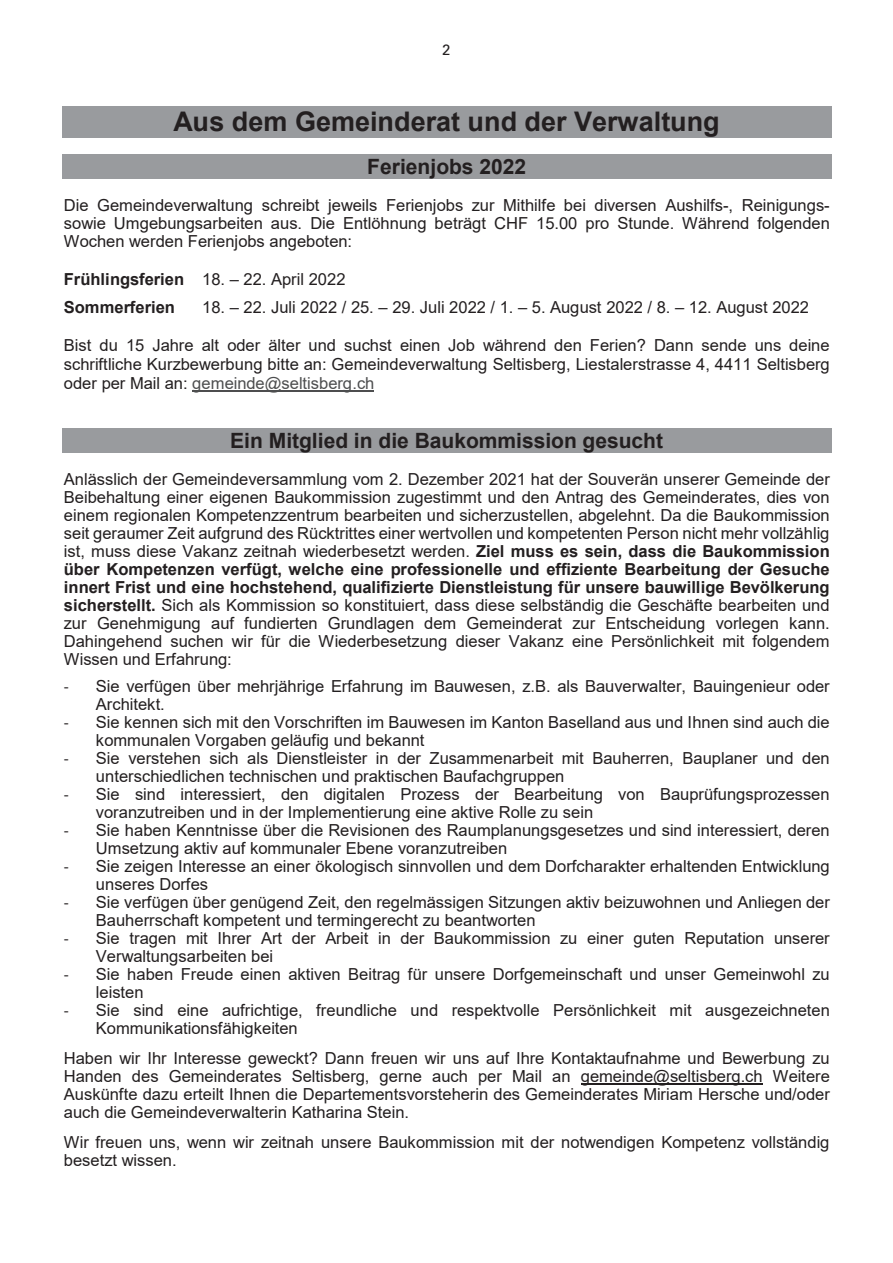
<style>
.page{position:relative;width:893px;height:1263px;background:#fff}
.page>*{position:absolute;margin:0;border:0;box-sizing:border-box;transform-origin:0 0}
.t1{font:700 27px "Arial";color:#231f20}
.t2{font:700 21px "Arial";color:#231f20}
.t3{font:16.5px/18px "Arial";color:#231f20}
.t4{font:700 16.5px/27.8px "Arial";color:#231f20}
.t5{font:15px "Univers";color:#231f20}
.s1{font-weight:400}
.s2{color:#4d4e4f}
.s3{font-weight:700}
.s4{font-family:"Calibri"}
</style>
<div class="page">
<div style="left:62px;top:106px;width:770px;height:31px;background:#999b9e"></div>
<div style="left:62px;top:155px;width:770px;height:24px;background:#999b9e"></div>
<hr style="left:192px;top:390px;width:182px;height:2px;background:#4d4e4f">
<div style="left:62px;top:428px;width:770px;height:24px;background:#999b9e"></div>
<hr style="left:580px;top:1083px;width:182px;height:2px;background:#231f20">
<p class="t5" style="left:442px;top:40px;width:10px">2</p>
<h1 class="t1" style="left:174px;top:103px;width:548px">Aus dem Gemeinderat und der Verwaltung</h1>
<p class="t2" style="left:367px;top:152px;width:161px">Ferienjobs 2022</p>
<p class="t3" style="left:64px;top:196px;width:767px;text-align:justify">Die Gemeindeverwaltung schreibt jeweils Ferienjobs zur Mithilfe bei diversen Aushilfs-, Reinigungs&shy;sowie Umgebungsarbeiten aus. Die Entlöhnung beträgt CHF 15.00 pro Stunde. Während folgenden Wochen werden Ferienjobs angeboten:</p>
<p class="t4" style="left:64px;top:265px;width:283px">Frühlingsferien <span class="s1">18. – 22. April 2022<br></span>Sommerferien</p>
<p class="t3" style="left:202px;top:298px;width:608px">18. – 22. Juli 2022 / 25. – 29. Juli 2022 / 1. – 5. August 2022 / 8. – 12. August 2022</p>
<p class="t3" style="left:64px;top:335px;width:767px;line-height:19px;text-align:justify">Bist du 15 Jahre alt oder älter und suchst einen Job während den Ferien? Dann sende uns deine schriftliche Kurzbewerbung bitte an: Gemeindeverwaltung Seltisberg, Liestalerstrasse 4, 4411 Seltisberg oder per Mail an: <span class="s2">gemeinde@seltisberg.ch</span></p>
<p class="t2" style="left:230px;top:426px;width:434px">Ein Mitglied in die Baukommission gesucht</p>
<p class="t3" style="left:64px;top:470px;width:767px;text-align:justify">Anlässlich der Gemeindeversammlung vom 2. Dezember 2021 hat der Souverän unserer Gemeinde der Beibehaltung einer eigenen Baukommission zugestimmt und den Antrag des Gemeinderates, dies von einem regionalen Kompetenzzentrum bearbeiten und sicherzustellen, abgelehnt. Da die Baukommission seit geraumer Zeit aufgrund des Rücktrittes einer wertvollen und kompetenten Person nicht mehr vollzählig ist, muss diese Vakanz zeitnah wiederbesetzt werden. <span class="s3">Ziel muss es sein, dass die Baukommission über Kompetenzen verfügt, welche eine professionelle und effiziente Bearbeitung der Gesuche innert Frist und eine hochstehend, qualifizierte Dienstleistung für unsere bauwillige Bevölkerung sicherstellt.</span> Sich als Kommission so konstituiert, dass diese selbständig die Geschäfte bearbeiten und zur Genehmigung auf fundierten Grundlagen dem Gemeinderat zur Entscheidung vorlegen kann.<br>Dahingehend suchen wir für die Wiederbesetzung dieser Vakanz eine Persönlichkeit mit folgendem Wissen und Erfahrung:</p>
<p class="t3" style="left:96px;top:677px;width:735px;text-indent:-32px"><span class="s4">-</span> Sie verfügen über mehrjährige Erfahrung im Bauwesen, z.B. als Bauverwalter, Bauingenieur oder<br>Architekt.</p>
<p class="t3" style="left:96px;top:713px;width:735px;text-indent:-32px"><span class="s4">-</span> Sie kennen sich mit den Vorschriften im Bauwesen im Kanton Baselland aus und Ihnen sind auch die kommunalen Vorgaben geläufig und bekannt</p>
<p class="t3" style="left:96px;top:749px;width:735px;text-indent:-32px"><span class="s4">-</span> Sie verstehen sich als Dienstleister in der Zusammenarbeit mit Bauherren, Bauplaner und den unterschiedlichen technischen und praktischen Baufachgruppen</p>
<p class="t3" style="left:96px;top:785px;width:735px;text-indent:-32px"><span class="s4">-</span> Sie sind interessiert, den digitalen Prozess der Bearbeitung von Bauprüfungsprozessen voranzutreiben und in der Implementierung eine aktive Rolle zu sein</p>
<p class="t3" style="left:96px;top:821px;width:735px;text-indent:-32px"><span class="s4">-</span> Sie haben Kenntnisse über die Revisionen des Raumplanungsgesetzes und sind interessiert, deren<br>Umsetzung aktiv auf kommunaler Ebene voranzutreiben</p>
<p class="t3" style="left:96px;top:857px;width:735px;text-indent:-32px"><span class="s4">-</span> Sie zeigen Interesse an einer ökologisch sinnvollen und dem Dorfcharakter erhaltenden Entwicklung unseres Dorfes</p>
<p class="t3" style="left:96px;top:893px;width:735px;text-indent:-32px"><span class="s4">-</span> Sie verfügen über genügend Zeit, den regelmässigen Sitzungen aktiv beizuwohnen und Anliegen der<br>Bauherrschaft kompetent und termingerecht zu beantworten</p>
<p class="t3" style="left:96px;top:929px;width:735px;text-indent:-32px"><span class="s4">-</span> Sie tragen mit Ihrer Art der Arbeit in der Baukommission zu einer guten Reputation unserer<br>Verwaltungsarbeiten bei</p>
<p class="t3" style="left:96px;top:965px;width:735px;text-indent:-32px"><span class="s4">-</span> Sie haben Freude einen aktiven Beitrag für unsere Dorfgemeinschaft und unser Gemeinwohl zu leisten</p>
<p class="t3" style="left:96px;top:1001px;width:736px;text-indent:-32px"><span class="s4">-</span> Sie sind eine aufrichtige, freundliche und respektvolle Persönlichkeit mit ausgezeichneten<br>Kommunikationsfähigkeiten</p>
<p class="t3" style="left:64px;top:1049px;width:768px;text-align:justify">Haben wir Ihr Interesse geweckt? Dann freuen wir uns auf Ihre Kontaktaufnahme und Bewerbung zu Handen des Gemeinderates Seltisberg, gerne auch per Mail an gemeinde@seltisberg.ch Weitere Auskünfte dazu erteilt Ihnen die Departementsvorsteherin des Gemeinderates Miriam Hersche und/oder auch die Gemeindeverwalterin Katharina Stein.</p>
<p class="t3" style="left:64px;top:1133px;width:767px">Wir freuen uns, wenn wir zeitnah unsere Baukommission mit der notwendigen Kompetenz vollständig besetzt wissen.</p>
</div>
